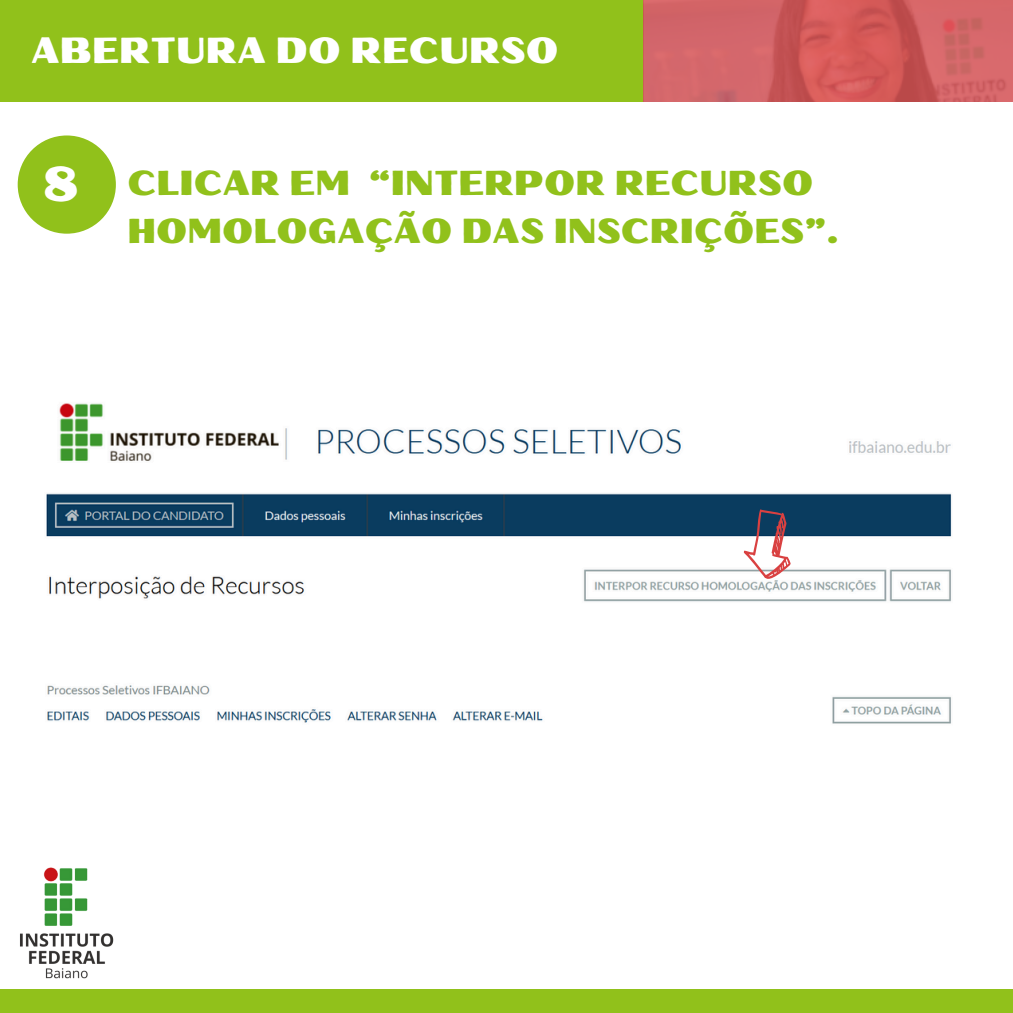
<style>
.page{position:relative;width:1013px;height:1013px;background:#fff}
.page>*{position:absolute;margin:0;border:0;box-sizing:border-box;transform-origin:0 0}
.t1{font:49px "Oilvare Base";color:#fff}
.t2{font:36.38px "Oilvare Base";color:#fff}
.t3{font:34.75px/47.8px "Oilvare Base";color:#91c11b}
</style>
<div class="page">
<div style="left:0;top:0;width:643px;height:101px;background:#91c11b"></div>
<svg style="left:643px;top:0;width:369px;height:101px;background:#d15f61"></svg>
<div style="left:0;top:989px;width:1012px;height:23px;background:#91c11b"></div>
<img style="left:20px;top:867px;width:94px;height:112px">
<div style="left:18px;top:135px;width:98px;height:99px;background:#91c11b;border-radius:50%"></div>
<img style="left:46px;top:403px;width:906px;height:321px">
<svg style="left:739px;top:506px;width:61px;height:77px"></svg>
<p class="t2" style="left:31px;top:28px;width:529px">ABERTURA DO RECURSO</p>
<p class="t1" style="left:42px;top:153px;width:39px">8</p>
<h1 class="t3" style="left:127px;top:159px;width:712px">CLICAR EM “INTERPOR RECURSO<br>HOMOLOGAÇÃO DAS INSCRIÇÕES”.</h1>
</div>
